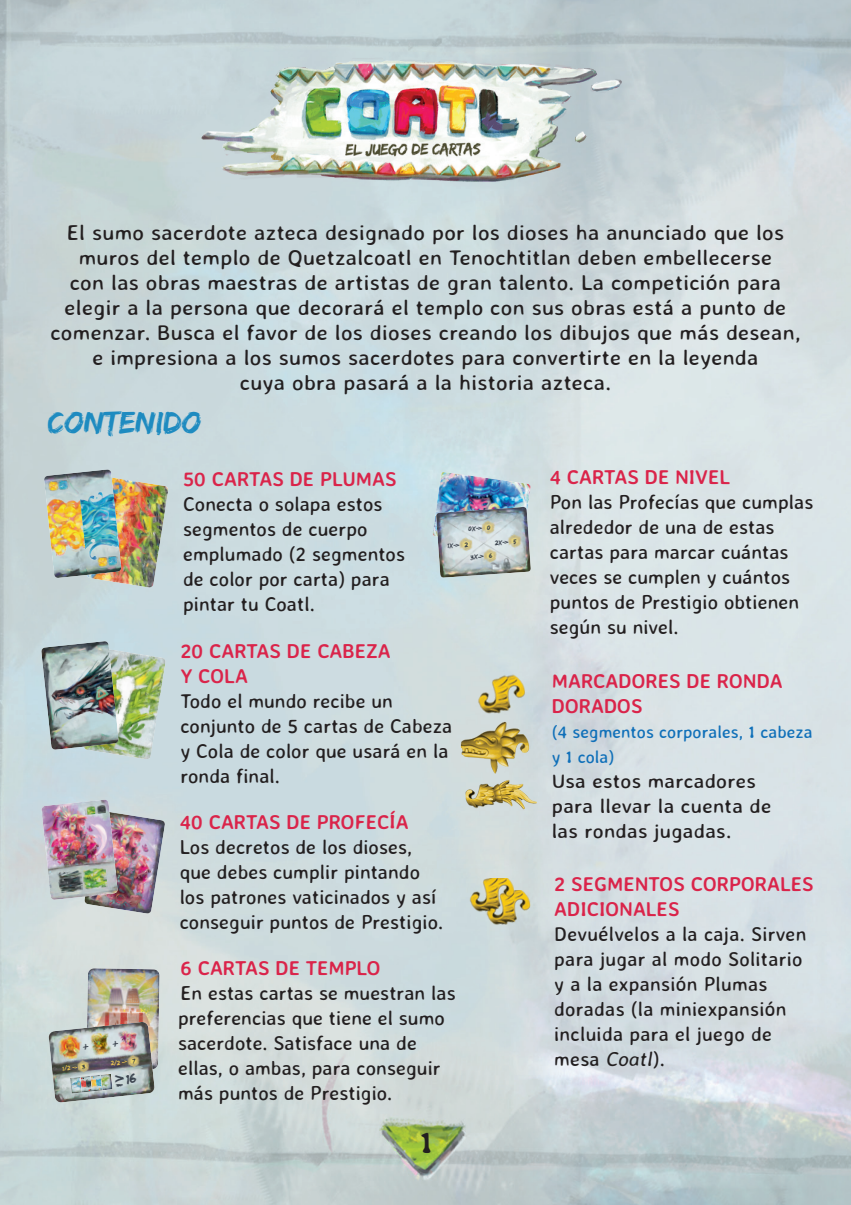
<style>
.page{position:relative;width:851px;height:1205px;background:#fff}
.page>*{position:absolute;margin:0;border:0;box-sizing:border-box;transform-origin:0 0}
.t1{font:32.5px "Edo SZ";color:#1e8bc0}
.t2{font:700 30px "Averia";color:#231f20}
.t3{font:21.25px/25px "Averia Sans Libre";letter-spacing:.01em;color:#231f20;text-align:center;scale:1.05 1}
.t4{font:20px/25px "Averia Sans Libre";color:#231f20}
.t5{font:700 20px/25px "Averia Sans Libre";color:#da244a}
.t6{font:20px/25px "Averia Sans Libre";color:#231f20;scale:1.05 1}
.t7{font:17.5px/25px "Averia Sans Libre";color:#1070b9}
.t8{font:7px "Edo SZ";color:#3b434e}
.t9{font:6.5px "Edo SZ";color:#e3c052}
.s1{font-style:italic}
</style>
<div class="page">
<img style="left:0;top:0;width:850px;height:1205px">
<img style="left:187px;top:38px;width:452px;height:167px">
<img style="left:452px;top:717px;width:85px;height:58px">
<img style="left:474px;top:672px;width:53px;height:45px">
<img style="left:462px;top:762px;width:75px;height:59px">
<img style="left:44px;top:469px;width:124px;height:119px">
<img style="left:41px;top:641px;width:125px;height:118px">
<img style="left:41px;top:799px;width:124px;height:115px">
<img style="left:482px;top:890px;width:51px;height:40px">
<img style="left:466px;top:878px;width:49px;height:37px">
<img style="left:432px;top:472px;width:99px;height:106px">
<img style="left:48px;top:968px;width:112px;height:135px">
<p class="t3" style="left:50px;top:219px;width:716px">El sumo sacerdote azteca designado por los dioses ha anunciado que los muros del templo de Quetzalcoatl en Tenochtitlan deben embellecerse<br>con las obras maestras de artistas de gran talento. La competición para elegir a la persona que decorará el templo con sus obras está a punto de comenzar. Busca el favor de los dioses creando los dibujos que más desean, e impresiona a los sumos sacerdotes para convertirte en la leyenda<br>cuya obra pasará a la historia azteca.</p>
<h1 class="t1" style="left:48px;top:404px;width:155px">CONTENIDO</h1>
<p class="t5" style="left:183px;top:466px;width:215px">50 CARTAS DE PLUMAS</p>
<p class="t4" style="left:183px;top:492px;width:223px">Conecta o solapa estos segmentos de cuerpo emplumado (2 segmentos de color por carta) para pintar tu Coatl.</p>
<p class="t5" style="left:180px;top:638px;width:212px">20 CARTAS DE CABEZA<br>Y COLA</p>
<p class="t4" style="left:180px;top:688px;width:273px">Todo el mundo recibe un conjunto de 5 cartas de Cabeza y Cola de color que usará en la ronda final.</p>
<p class="t5" style="left:180px;top:809px;width:230px">40 CARTAS DE PROFECÍA</p>
<p class="t4" style="left:180px;top:834px;width:265px">Los decretos de los dioses, que debes cumplir pintando los patrones vaticinados y así conseguir puntos de Prestigio.</p>
<p class="t5" style="left:180px;top:955px;width:202px">6 CARTAS DE TEMPLO</p>
<p class="t4" style="left:178px;top:980px;width:279px">En estas cartas se muestran las preferencias que tiene el sumo sacerdote. Satisface una de ellas, o ambas, para conseguir más puntos de Prestigio.</p>
<p class="t5" style="left:549px;top:464px;width:182px">4 CARTAS DE NIVEL</p>
<p class="t4" style="left:549px;top:489px;width:265px">Pon las Profecías que cumplas alrededor de una de estas cartas para marcar cuántas veces se cumplen y cuántos puntos de Prestigio obtienen según su nivel.</p>
<p class="t5" style="left:551px;top:668px;width:232px">MARCADORES DE RONDA<br>DORADOS</p>
<p class="t7" style="left:551px;top:719px;width:262px">(4 segmentos corporales, 1 cabeza y 1 cola)</p>
<p class="t6" style="left:551px;top:768px;width:211px">Usa estos marcadores para llevar la cuenta de las rondas jugadas.</p>
<p class="t5" style="left:554px;top:871px;width:261px">2 SEGMENTOS CORPORALES<br>ADICIONALES</p>
<p class="t4" style="left:554px;top:921px;width:254px">Devuélvelos a la caja. Sirven para jugar al modo Solitario y a la expansión Plumas doradas (la miniexpansión incluida para el juego de mesa <span class="s1">Coatl</span>).</p>
<p class="t8" style="left:468px;top:525px;width:23px;rotate:-4deg">0x- 0</p>
<p class="t8" style="left:470px;top:553px;width:23px;rotate:-4deg">3x- 6</p>
<p class="t8" style="left:447px;top:541px;width:22px;rotate:-4deg">1x- 2</p>
<p class="t8" style="left:495px;top:538px;width:23px;rotate:-4deg">2x- 5</p>
<p class="t9" style="left:110px;top:1059px;width:16px;rotate:-6deg">2/2 -</p>
<p class="t9" style="left:62px;top:1064px;width:14px;rotate:-6deg">1/2 -</p>
<h2 class="t2" style="left:418px;top:1126px;width:18px">1</h2>
</div>
